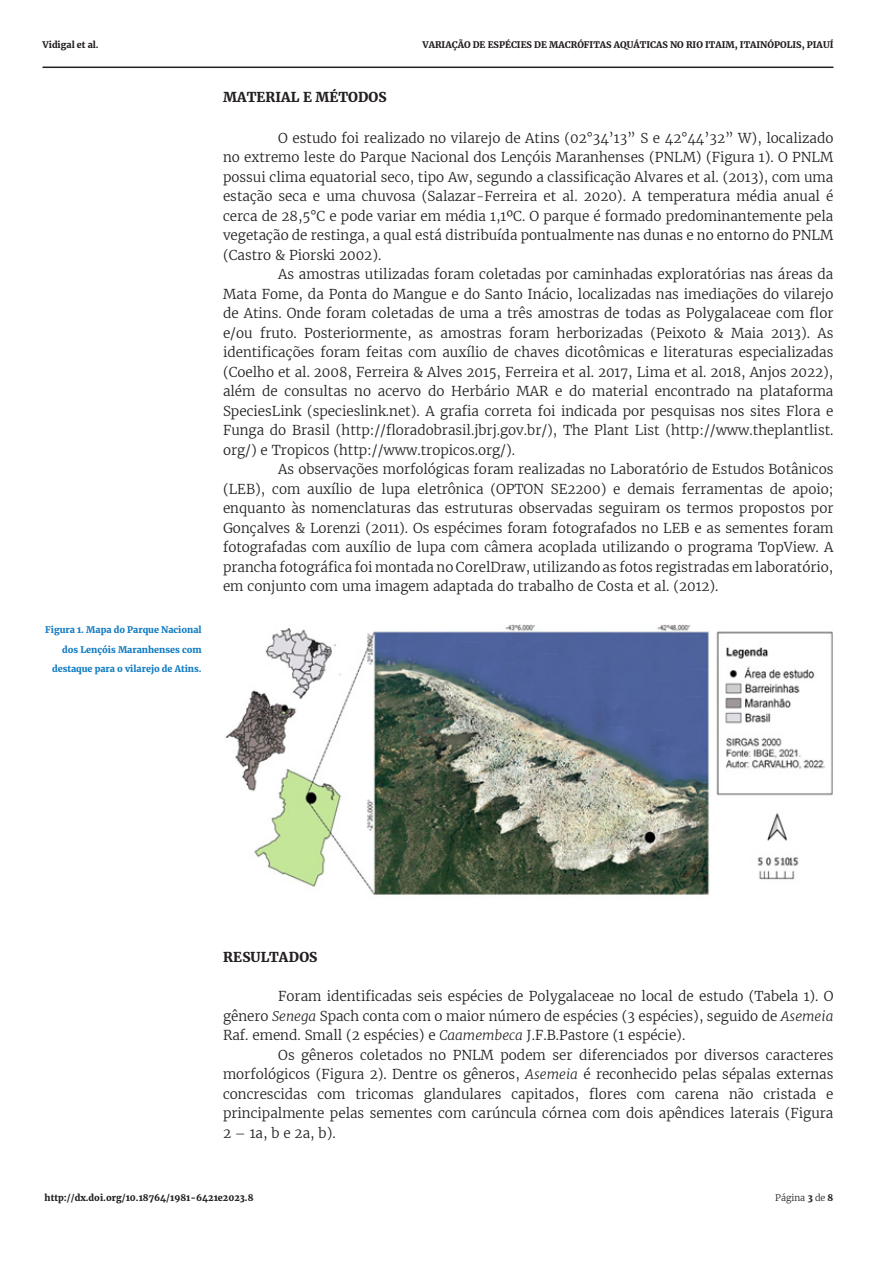
<style>
.page{position:relative;width:893px;height:1263px;background:#fff}
.page>*{position:absolute;margin:0;border:0;box-sizing:border-box;transform-origin:0 0}
.List_Paragraph{font:300 13.5px/19.5px "Merriweather";color:#231f20;text-align:justify}
.List_Paragraph-2{font:900 13.5px "Merriweather";letter-spacing:.01em;color:#231f20}
.t1{font:900 9px "Merriweather";color:#231f20}
.TextoLegendaAzul{font:900 9px/19.5px "Merriweather";color:#107bc1;text-align:right}
.t2{font:300 9px "Merriweather";color:#231f20}
.s1{font-style:italic}
.s2{font-weight:900}
</style>
<div class="page">
<hr style="left:43px;top:67px;width:790px;height:1px;background:#231f20">
<img style="left:225px;top:625px;width:608px;height:270px">
<p class="t1" style="left:43px;top:39px;width:58px">Vidigal et al.</p>
<p class="TextoLegendaAzul" style="left:45px;top:620px;width:158px">Figura 1. Mapa do Parque Nacional dos Lençóis Maranhenses com destaque para o vilarejo de Atins.</p>
<p class="t1" style="left:422px;top:39px;width:413px">VARIAÇÃO DE ESPÉCIES DE MACRÓFITAS AQUÁTICAS NO RIO ITAIM, ITAINÓPOLIS, PIAUÍ</p>
<p class="List_Paragraph-2" style="left:223px;top:88px;width:165px">MATERIAL E MÉTODOS</p>
<p class="List_Paragraph" style="left:223px;top:128px;width:612px;text-indent:55px">O estudo foi realizado no vilarejo de Atins (02°34’13” S e 42°44’32” W), localizado no extremo leste do Parque Nacional dos Lençóis Maranhenses (PNLM) (Figura 1). O PNLM possui clima equatorial seco, tipo Aw, segundo a classificação Alvares et al. (2013), com uma estação seca e uma chuvosa (Salazar-Ferreira et al. 2020). A temperatura média anual é cerca de 28,5°C e pode variar em média 1,1ºC. O parque é formado predominantemente pela vegetação de restinga, a qual está distribuída pontualmente nas dunas e no entorno do PNLM (Castro &amp; Piorski 2002).</p>
<p class="List_Paragraph" style="left:223px;top:265px;width:612px;text-indent:55px">As amostras utilizadas foram coletadas por caminhadas exploratórias nas áreas da Mata Fome, da Ponta do Mangue e do Santo Inácio, localizadas nas imediações do vilarejo de Atins. Onde foram coletadas de uma a três amostras de todas as Polygalaceae com flor e/ou fruto. Posteriormente, as amostras foram herborizadas (Peixoto &amp; Maia 2013). As identificações foram feitas com auxílio de chaves dicotômicas e literaturas especializadas (Coelho et al. 2008, Ferreira &amp; Alves 2015, Ferreira et al. 2017, Lima et al. 2018, Anjos 2022), além de consultas no acervo do Herbário MAR e do material encontrado na plataforma SpeciesLink (specieslink.net). A grafia correta foi indicada por pesquisas nos sites Flora e Funga do Brasil (http://floradobrasil.jbrj.gov.br/), The Plant List (http://www.theplantlist. org/) e Tropicos (http://www.tropicos.org/).</p>
<p class="List_Paragraph" style="left:223px;top:460px;width:612px;text-indent:55px">As observações morfológicas foram realizadas no Laboratório de Estudos Botânicos (LEB), com auxílio de lupa eletrônica (OPTON SE2200) e demais ferramentas de apoio; enquanto às nomenclaturas das estruturas observadas seguiram os termos propostos por Gonçalves &amp; Lorenzi (2011). Os espécimes foram fotografados no LEB e as sementes foram fotografadas com auxílio de lupa com câmera acoplada utilizando o programa TopView. A prancha fotográfica foi montada no CorelDraw, utilizando as fotos registradas em laboratório, em conjunto com uma imagem adaptada do trabalho de Costa et al. (2012).</p>
<p class="List_Paragraph-2" style="left:223px;top:948px;width:96px">RESULTADOS</p>
<p class="List_Paragraph" style="left:223px;top:986px;width:612px;text-indent:55px">Foram identificadas seis espécies de Polygalaceae no local de estudo (Tabela 1). O gênero <span class="s1">Senega</span> Spach conta com o maior número de espécies (3 espécies), seguido de <span class="s1">Asemeia </span>Raf. emend. Small (2 espécies) e <span class="s1">Caamembeca</span> J.F.B.Pastore (1 espécie).</p>
<p class="List_Paragraph" style="left:223px;top:1045px;width:612px;text-indent:55px">Os gêneros coletados no PNLM podem ser diferenciados por diversos caracteres morfológicos (Figura 2). Dentre os gêneros, <span class="s1">Asemeia</span> é reconhecido pelas sépalas externas concrescidas com tricomas glandulares capitados, flores com carena não cristada e principalmente pelas sementes com carúncula córnea com dois apêndices laterais (Figura 2 – 1a, b e 2a, b).</p>
<p class="t1" style="left:45px;top:1192px;width:210px">http://dx.doi.org/10.18764/1981-6421e2023.8</p>
<p class="t2" style="left:775px;top:1192px;width:60px">Página <span class="s2">3</span> de <span class="s2">8</span></p>
</div>
